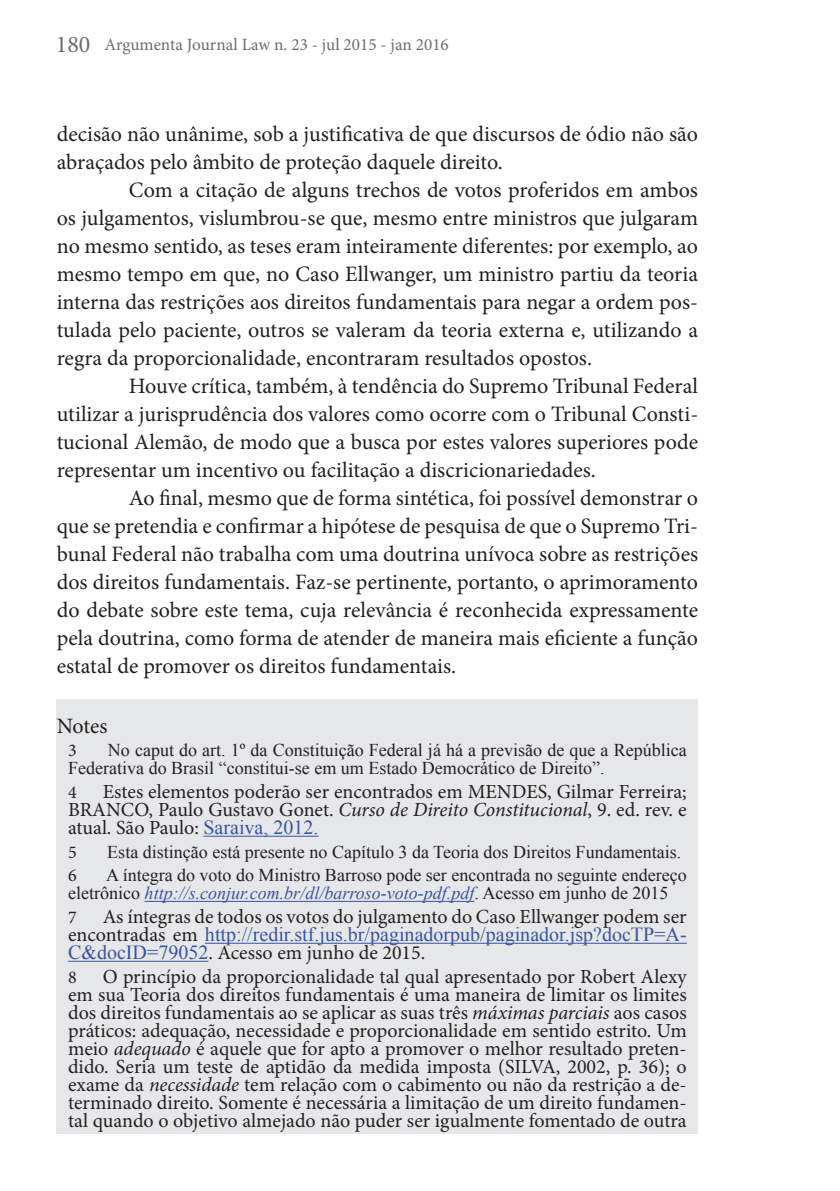
<style>
.page{position:relative;width:840px;height:1191px;background:#fff}
.page>*{position:absolute;margin:0;border:0;box-sizing:border-box;transform-origin:0 0}
.t1{font:22px/28px "Minion Pro";color:#231f20;text-align:justify}
.t2{font:20px/18px "Minion Pro";color:#231f20;text-align:justify}
.t3{font:20px "Times New Roman";color:#3853a3}
.t4{font:18px/18px "Times New Roman";color:#231f20}
.t5{font:18px "Minion Pro";color:#231f20}
.t6{font:17.2px "Minion Pro";color:#6c6d70}
.s1{font-size:24px}
.s2{font-style:italic}
.s3{font-family:"Times New Roman";color:#3853a3}
.s4{font-style:italic;color:#3853a3}
.s5{font-family:"Minion Pro";color:#231f20}
</style>
<div class="page">
<div style="left:57px;top:699px;width:640px;height:435px;background:#e6e7e9"></div>
<hr style="left:203px;top:835px;width:115px;height:1px;background:#3853a3">
<hr style="left:144px;top:901px;width:330px;height:1px;background:#3853a3">
<hr style="left:205px;top:942px;width:481px;height:1px;background:#3853a3">
<hr style="left:68px;top:960px;width:140px;height:1px;background:#3853a3">
<p class="t6" style="left:56px;top:33px;width:394px"><span class="s1">180</span> Argumenta Journal Law n. 23 - jul 2015 - jan 2016</p>
<p class="t1" style="left:57px;top:120px;width:642px">decisão não unânime, sob a justificativa de que discursos de ódio não são abraçados pelo âmbito de proteção daquele direito.</p>
<p class="t1" style="left:57px;top:176px;width:642px;text-indent:72px">Com a citação de alguns trechos de votos proferidos em ambos os julgamentos, vislumbrou-se que, mesmo entre ministros que julgaram no mesmo sentido, as teses eram inteiramente diferentes: por exemplo, ao mesmo tempo em que, no Caso Ellwanger, um ministro partiu da teoria interna das restrições aos direitos fundamentais para negar a ordem pos&shy;tulada pelo paciente, outros se valeram da teoria externa e, utilizando a regra da proporcionalidade, encontraram resultados opostos.</p>
<p class="t1" style="left:57px;top:372px;width:642px;text-indent:72px">Houve crítica, também, à tendência do Supremo Tribunal Federal utilizar a jurisprudência dos valores como ocorre com o Tribunal Consti&shy;tucional Alemão, de modo que a busca por estes valores superiores pode representar um incentivo ou facilitação a discricionariedades.</p>
<p class="t1" style="left:57px;top:484px;width:642px;text-indent:72px">Ao final, mesmo que de forma sintética, foi possível demonstrar o que se pretendia e confirmar a hipótese de pesquisa de que o Supremo Tri&shy;bunal Federal não trabalha com uma doutrina unívoca sobre as restrições dos direitos fundamentais. Faz-se pertinente, portanto, o aprimoramento do debate sobre este tema, cuja relevância é reconhecida expressamente pela doutrina, como forma de atender de maneira mais eficiente a função estatal de promover os direitos fundamentais.</p>
<p class="t1" style="left:57px;top:712px;width:52px">Notes</p>
<p class="t5" style="left:68px;top:738px;width:10px">3</p>
<p class="t4" style="left:68px;top:741px;width:620px;text-indent:40px">No caput do art. 1º da Constituição Federal já há a previsão de que a República<br>Federativa do Brasil “constitui-se em um Estado Democrático de Direito”.</p>
<p class="t5" style="left:68px;top:780px;width:10px">4</p>
<p class="t2" style="left:68px;top:782px;width:619px;text-indent:35px">Estes elementos poderão ser encontrados em MENDES, Gilmar Ferreira; BRANCO, Paulo Gustavo Gonet. <span class="s2">Curso de Direito Constitucional</span>, 9. ed. rev. e atual. São Paulo: <span class="s3">Saraiva, 2012.</span></p>
<p class="t5" style="left:68px;top:840px;width:10px">5</p>
<p class="t4" style="left:107px;top:842px;width:575px">Esta distinção está presente no Capítulo 3 da Teoria dos Direitos Fundamentais.</p>
<p class="t5" style="left:68px;top:863px;width:10px">6</p>
<p class="t4" style="left:68px;top:866px;width:619px;text-indent:38px">A íntegra do voto do Ministro Barroso pode ser encontrada no seguinte endereço eletrônico <span class="s4">http://s.conjur.com.br/dl/barroso-voto-pdf.pdf</span>. Acesso em junho de 2015</p>
<p class="t5" style="left:68px;top:905px;width:10px">7</p>
<p class="t2" style="left:103px;top:907px;width:585px">As íntegras de todos os votos do julgamento do Caso Ellwanger podem ser</p>
<p class="t3" style="left:68px;top:921px;width:619px"><span class="s5">encontradas em</span> http://redir.stf.jus.br/paginadorpub/paginador.jsp?docTP=A-</p>
<p class="t2" style="left:68px;top:943px;width:358px"><span class="s3">C&amp;docID=79052</span>. Acesso em junho de 2015.</p>
<p class="t5" style="left:68px;top:965px;width:10px">8</p>
<p class="t2" style="left:68px;top:967px;width:620px;text-indent:35px">O princípio da proporcionalidade tal qual apresentado por Robert Alexy em sua Teoria dos direitos fundamentais é uma maneira de limitar os limites dos direitos fundamentais ao se aplicar as suas três <span class="s2">máximas parciais</span> aos casos práticos: adequação, necessidade e proporcionalidade em sentido estrito. Um meio <span class="s2">adequado</span> é aquele que for apto a promover o melhor resultado preten&shy;dido. Seria um teste de aptidão da medida imposta (SILVA, 2002, p. 36); o exame da <span class="s2">necessidade</span> tem relação com o cabimento ou não da restrição a de&shy;terminado direito. Somente é necessária a limitação de um direito fundamen&shy;tal quando o objetivo almejado não puder ser igualmente fomentado de outra</p>
</div>
